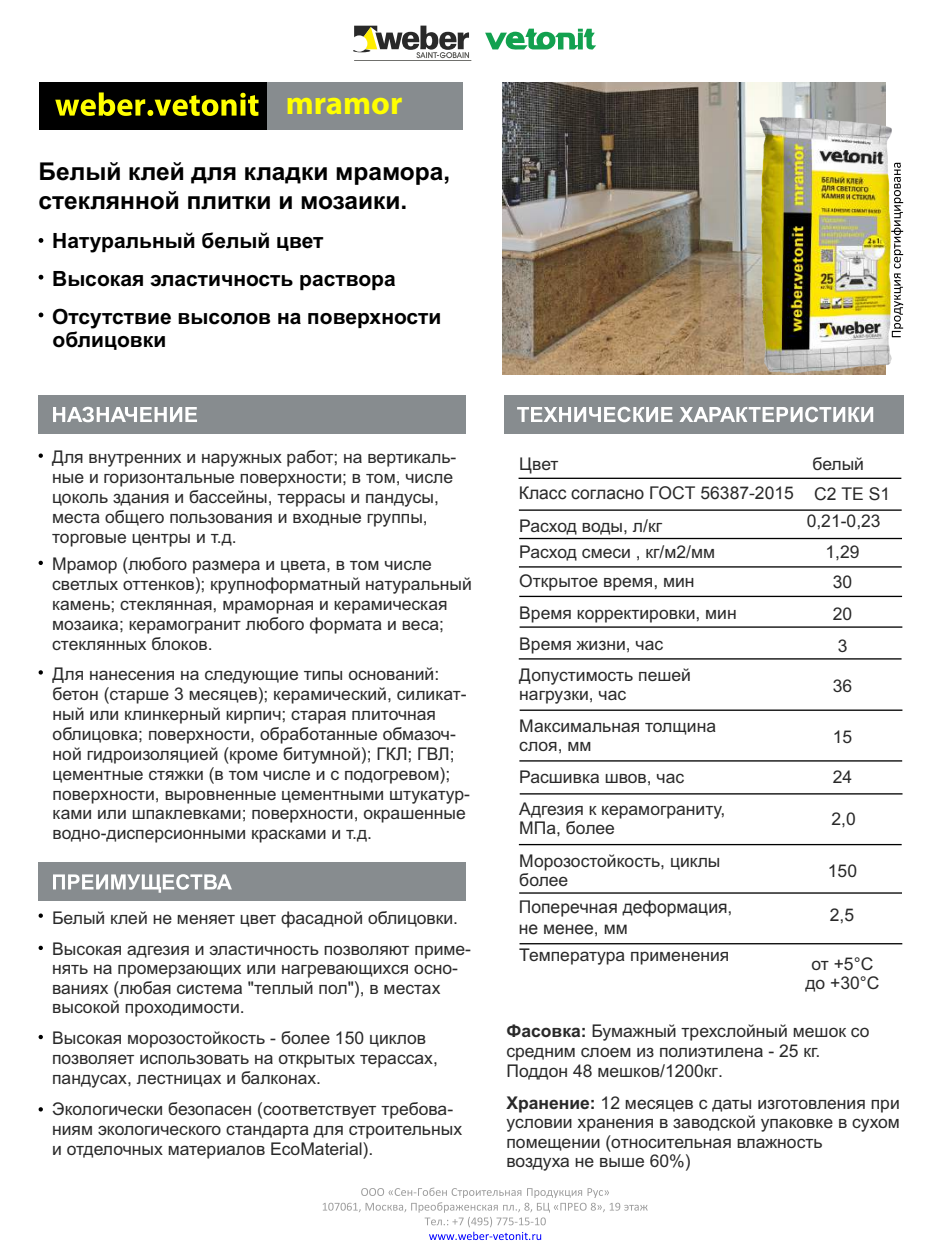
<style>
.page{position:relative;width:943px;height:1260px;background:#fff}
.page>*{position:absolute;margin:0;border:0;box-sizing:border-box;transform-origin:0 0}
.t1{font:700 32.55px "Myriad Pro";color:#ff0}
.t2{font:700 24.5px/28.5px "Arial";color:#000}
.t3{font:700 21px/38.1px "Arial";color:#000}
.t4{font:17.5px/19.9px "Arial";color:#292929}
.s1{font-weight:700}
</style>
<div class="page">
<svg style="left:354px;top:26px;width:117px;height:35px"></svg>
<hr style="left:353px;top:49px;width:17px;height:3px;background:#292929;border-radius:50%">
<div style="left:351px;top:35px;width:16px;height:17px;background:#fff;border-radius:50%"></div>
<svg style="left:485px;top:29px;width:111px;height:21px"></svg>
<div style="left:504px;top:395px;width:399px;height:38px;background:#878c8f"></div>
<svg style="left:517px;top:407px;width:356px;height:15px"></svg>
<div style="left:39px;top:863px;width:427px;height:38px;background:#878c8f"></div>
<svg style="left:53px;top:874px;width:179px;height:19px"></svg>
<div style="left:39px;top:395px;width:427px;height:38px;background:#878c8f"></div>
<svg style="left:53px;top:407px;width:144px;height:15px"></svg>
<svg style="left:323px;top:1188px;width:324px;height:52px"></svg>
<svg style="left:39px;top:454px;width:4px;height:4px"></svg>
<svg style="left:39px;top:561px;width:4px;height:4px"></svg>
<svg style="left:39px;top:670px;width:4px;height:5px"></svg>
<div style="left:39px;top:82px;width:237px;height:48px;background:#000"></div>
<div style="left:267px;top:82px;width:195px;height:48px;background:#878c8f"></div>
<svg style="left:55px;top:92px;width:203px;height:24px"></svg>
<img style="left:502px;top:83px;width:383px;height:292px">
<img style="left:759px;top:115px;width:134px;height:260px">
<svg style="left:39px;top:1107px;width:4px;height:5px"></svg>
<svg style="left:39px;top:1035px;width:4px;height:4px"></svg>
<svg style="left:39px;top:946px;width:4px;height:4px"></svg>
<svg style="left:39px;top:914px;width:4px;height:4px"></svg>
<svg style="left:39px;top:238px;width:4px;height:5px"></svg>
<hr style="left:518px;top:478px;width:383px;height:1px;background:#000">
<svg style="left:891px;top:163px;width:12px;height:174px"></svg>
<svg style="left:39px;top:275px;width:4px;height:5px"></svg>
<svg style="left:39px;top:313px;width:4px;height:4px"></svg>
<hr style="left:519px;top:510px;width:382px;height:1px;background:#000">
<hr style="left:519px;top:538px;width:383px;height:1px;background:#000">
<hr style="left:519px;top:566px;width:382px;height:1px;background:#000">
<hr style="left:519px;top:596px;width:383px;height:1px;background:#000">
<hr style="left:519px;top:627px;width:383px;height:1px;background:#000">
<hr style="left:518px;top:658px;width:383px;height:1px;background:#000">
<hr style="left:519px;top:710px;width:383px;height:1px;background:#000">
<hr style="left:519px;top:760px;width:383px;height:1px;background:#000">
<hr style="left:519px;top:793px;width:383px;height:1px;background:#000">
<hr style="left:519px;top:844px;width:382px;height:1px;background:#000">
<hr style="left:519px;top:892px;width:383px;height:2px;background:#000">
<hr style="left:519px;top:943px;width:383px;height:1px;background:#000">
<h1 class="t1" style="left:286px;top:90px;width:118px">mramor</h1>
<h2 class="t2" style="left:39px;top:159px;width:413px">Белый клей для кладки мрамора, стеклянной плитки и мозаики.</h2>
<p class="t3" style="left:52px;top:223px;width:391px">Натуральный белый цвет<br>Высокая эластичность раствора<br>Отсутствие высолов на поверхности</p>
<p class="t3" style="left:53px;top:323px;width:115px">облицовки</p>
<p class="t4" style="left:52px;top:448px;width:406px">Для внутренних и наружных работ; на вертикаль&shy;ные и горизонтальные поверхности; в том, числе цоколь здания и бассейны, террасы и пандусы, места общего пользования и входные группы, торговые центры и т.д.</p>
<p class="t4" style="left:52px;top:556px;width:421px">Мрамор (любого размера и цвета, в том числе светлых оттенков); крупноформатный натуральный камень; стеклянная, мраморная и керамическая мозаика; керамогранит любого формата и веса; стеклянных блоков.</p>
<p class="t4" style="left:53px;top:665px;width:419px">Для нанесения на следующие типы оснований: бетон (старше 3 месяцев); керамический, силикат&shy;ный или клинкерный кирпич; старая плиточная облицовка; поверхности, обработанные обмазоч&shy;ной гидроизоляцией (кроме битумной); ГКЛ; ГВЛ; цементные стяжки (в том числе и с подогревом); поверхности, выровненные цементными штукатур&shy;ками или шпаклевками; поверхности, окрашенные водно-дисперсионными красками и т.д.</p>
<p class="t4" style="left:52px;top:909px;width:407px">Белый клей не меняет цвет фасадной облицовки.</p>
<p class="t4" style="left:52px;top:940px;width:420px">Высокая адгезия и эластичность позволяют приме&shy;нять на промерзающих или нагревающихся осно&shy;ваниях (любая система "теплый пол"), в местах высокой проходимости.</p>
<p class="t4" style="left:52px;top:1029px;width:387px">Высокая морозостойкость - более 150 циклов позволяет использовать на открытых терассах, пандусах, лестницах и балконах.</p>
<p class="t4" style="left:52px;top:1101px;width:411px">Экологически безопасен (соответствует требова&shy;ниям экологического стандарта для строительных и отделочных материалов EcoMaterial).</p>
<p class="t4" style="left:519px;top:456px;width:41px">Цвет</p>
<p class="t4" style="left:812px;top:456px;width:53px">белый</p>
<p class="t4" style="left:519px;top:483px;width:373px">Класс согласно ГОСТ 56387-2015 С2 ТЕ S1</p>
<p class="t4" style="left:519px;top:515px;width:197px;line-height:26.1px">Расход воды, л/кг<br>Расход смеси , кг/м2/мм</p>
<p class="t4" style="left:519px;top:567px;width:219px;line-height:31.2px">Открытое время, мин<br>Время корректировки, мин<br>Время жизни, час<br>Допустимость пешей</p>
<p class="t4" style="left:519px;top:680px;width:198px;line-height:31.3px">нагрузки, час<br>Максимальная толщина</p>
<p class="t4" style="left:519px;top:737px;width:74px">слоя, мм</p>
<p class="t4" style="left:519px;top:768px;width:166px">Расшивка швов, час</p>
<p class="t4" style="left:806px;top:507px;width:75px;line-height:31.3px;text-align:center">0,21-0,23<br>1,29</p>
<p class="t4" style="left:832px;top:566px;width:21px;line-height:31.8px;text-align:justify">30<br>20<br>3</p>
<p class="t4" style="left:832px;top:678px;width:21px">36</p>
<p class="t4" style="left:832px;top:728px;width:21px">15</p>
<p class="t4" style="left:832px;top:769px;width:21px">24</p>
<p class="t4" style="left:519px;top:801px;width:208px;line-height:18.9px">Адгезия к керамограниту,<br>МПа, более</p>
<p class="t4" style="left:831px;top:811px;width:26px">2,0</p>
<p class="t4" style="left:519px;top:853px;width:203px;line-height:18.9px">Морозостойкость, циклы более</p>
<p class="t4" style="left:827px;top:863px;width:31px">150</p>
<p class="t4" style="left:519px;top:897px;width:215px;line-height:21px">Поперечная деформация, не менее, мм</p>
<p class="t4" style="left:829px;top:905px;width:26px">2,5</p>
<p class="t4" style="left:519px;top:947px;width:211px">Температура применения</p>
<p class="t4" style="left:805px;top:955px;width:76px;line-height:19.4px;text-align:center">от +5°С до +30°С</p>
<p class="t4" style="left:506px;top:1023px;width:364px"><span class="s1">Фасовка:</span> Бумажный трехслойный мешок со средним слоем из полиэтилена - 25 кг.<br>Поддон 48 мешков/1200кг.</p>
<p class="t4" style="left:506px;top:1095px;width:395px;line-height:19.4px"><span class="s1">Хранение:</span> 12 месяцев с даты изготовления при условии хранения в заводской упаковке в сухом помещении (относительная влажность<br>воздуха не выше 60%)</p>
</div>
